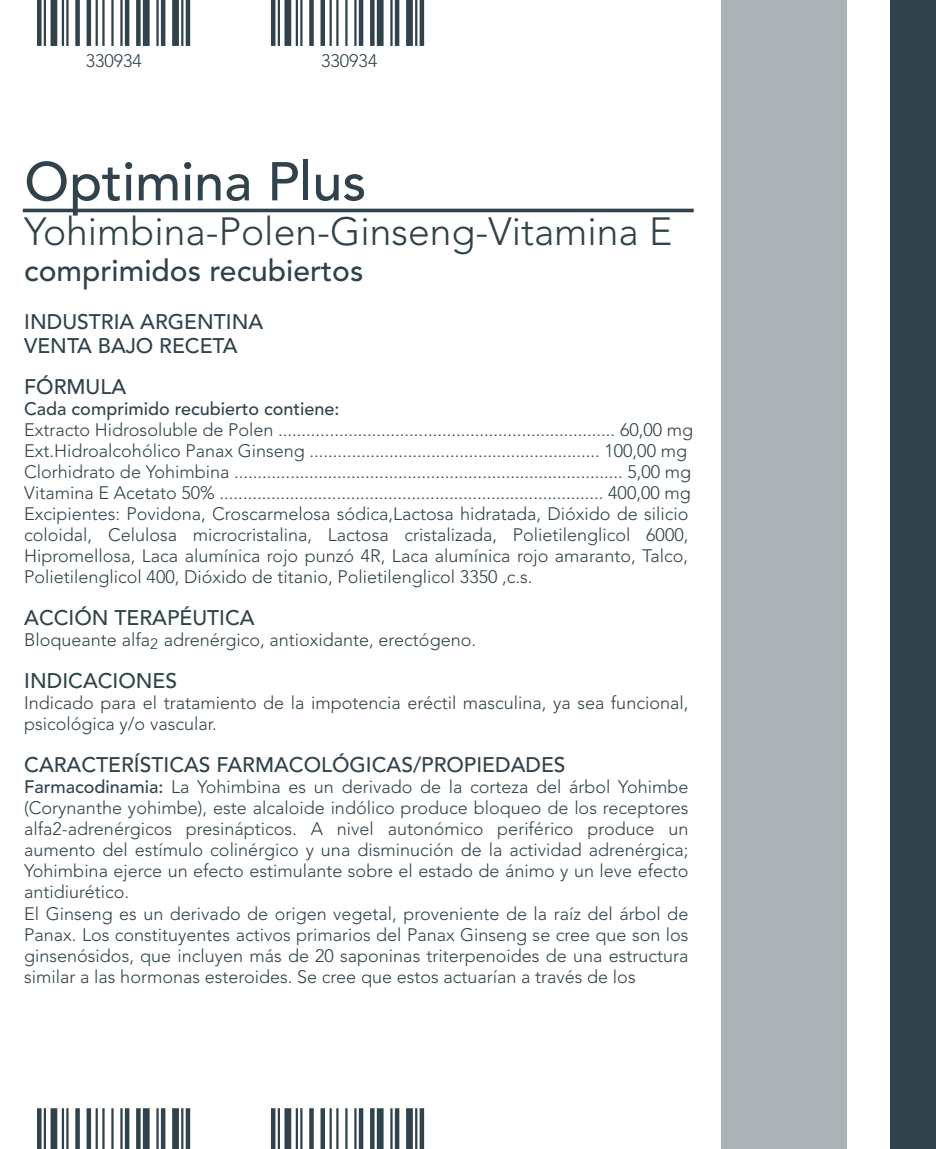
<style>
.page{position:relative;width:936px;height:1149px;background:#fff}
.page>*{position:absolute;margin:0;border:0;box-sizing:border-box;transform-origin:0 0}
.t1{font:500 54px "Avenir LT Std";color:#30424b}
.t2{font:300 39px "Avenir LT Std";color:#30424b}
.t3{font:500 30px "Avenir LT Std";color:#30424b}
.t4{font:500 21px/24px "Avenir LT Std";color:#30424b}
.t5{font:300 18px/21px "Avenir LT Std";color:#30424b}
.s1{font-weight:500}
</style>
<div class="page">
<svg style="left:23px;top:208px;width:670px;height:4px;background:#526169"></svg>
<div style="left:890px;top:0;width:45px;height:1148px;background:#30424b"></div>
<div style="left:720px;top:0;width:126px;height:1148px;background:#acb3b7"></div>
<hr style="left:186px;top:0;width:4px;height:46px;background:#30424b">
<hr style="left:181px;top:0;width:2px;height:46px;background:#30424b">
<div style="left:172px;top:0;width:7px;height:46px;background:#30424b"></div>
<hr style="left:161px;top:0;width:4px;height:46px;background:#30424b">
<hr style="left:156px;top:0;width:3px;height:46px;background:#30424b">
<div style="left:143px;top:0;width:7px;height:46px;background:#30424b"></div>
<div style="left:136px;top:0;width:5px;height:46px;background:#30424b"></div>
<hr style="left:125px;top:0;width:4px;height:46px;background:#30424b">
<hr style="left:120px;top:0;width:3px;height:46px;background:#30424b">
<hr style="left:111px;top:0;width:3px;height:46px;background:#30424b">
<hr style="left:102px;top:0;width:3px;height:46px;background:#30424b">
<hr style="left:96px;top:0;width:2px;height:46px;background:#30424b">
<hr style="left:87px;top:0;width:4px;height:46px;background:#30424b">
<div style="left:75px;top:0;width:5px;height:46px;background:#30424b"></div>
<hr style="left:66px;top:0;width:3px;height:46px;background:#30424b">
<hr style="left:62px;top:0;width:2px;height:46px;background:#30424b">
<div style="left:51px;top:0;width:6px;height:46px;background:#30424b"></div>
<hr style="left:44px;top:0;width:2px;height:46px;background:#30424b">
<div style="left:37px;top:0;width:5px;height:46px;background:#30424b"></div>
<div style="left:419px;top:0;width:5px;height:46px;background:#30424b"></div>
<hr style="left:415px;top:0;width:2px;height:46px;background:#30424b">
<div style="left:406px;top:0;width:7px;height:46px;background:#30424b"></div>
<hr style="left:395px;top:0;width:4px;height:46px;background:#30424b">
<hr style="left:390px;top:0;width:2px;height:46px;background:#30424b">
<div style="left:377px;top:0;width:6px;height:46px;background:#30424b"></div>
<svg style="left:370px;top:0;width:4px;height:46px"></svg>
<hr style="left:359px;top:0;width:4px;height:46px;background:#30424b">
<hr style="left:354px;top:0;width:2px;height:46px;background:#30424b">
<hr style="left:345px;top:0;width:2px;height:46px;background:#30424b">
<hr style="left:336px;top:0;width:2px;height:46px;background:#30424b">
<hr style="left:329px;top:0;width:3px;height:46px;background:#30424b">
<div style="left:320px;top:0;width:5px;height:46px;background:#30424b"></div>
<div style="left:309px;top:0;width:5px;height:46px;background:#30424b"></div>
<hr style="left:300px;top:0;width:2px;height:46px;background:#30424b">
<hr style="left:296px;top:0;width:2px;height:46px;background:#30424b">
<div style="left:284px;top:0;width:7px;height:46px;background:#30424b"></div>
<hr style="left:278px;top:0;width:2px;height:46px;background:#30424b">
<hr style="left:271px;top:0;width:4px;height:46px;background:#30424b">
<hr style="left:186px;top:1107px;width:4px;height:41px;background:#30424b">
<hr style="left:181px;top:1107px;width:2px;height:41px;background:#30424b">
<div style="left:172px;top:1107px;width:7px;height:41px;background:#30424b"></div>
<hr style="left:161px;top:1107px;width:4px;height:41px;background:#30424b">
<hr style="left:156px;top:1107px;width:3px;height:41px;background:#30424b">
<div style="left:143px;top:1107px;width:7px;height:41px;background:#30424b"></div>
<div style="left:136px;top:1107px;width:5px;height:41px;background:#30424b"></div>
<hr style="left:125px;top:1107px;width:4px;height:41px;background:#30424b">
<hr style="left:120px;top:1107px;width:3px;height:41px;background:#30424b">
<hr style="left:111px;top:1107px;width:3px;height:41px;background:#30424b">
<hr style="left:102px;top:1107px;width:3px;height:41px;background:#30424b">
<hr style="left:96px;top:1107px;width:2px;height:41px;background:#30424b">
<hr style="left:87px;top:1107px;width:4px;height:41px;background:#30424b">
<div style="left:75px;top:1107px;width:5px;height:41px;background:#30424b"></div>
<hr style="left:66px;top:1107px;width:3px;height:41px;background:#30424b">
<hr style="left:62px;top:1107px;width:2px;height:41px;background:#30424b">
<div style="left:51px;top:1107px;width:6px;height:41px;background:#30424b"></div>
<hr style="left:44px;top:1107px;width:2px;height:41px;background:#30424b">
<div style="left:37px;top:1107px;width:5px;height:41px;background:#30424b"></div>
<div style="left:419px;top:1107px;width:5px;height:41px;background:#30424b"></div>
<hr style="left:415px;top:1107px;width:2px;height:41px;background:#30424b">
<div style="left:406px;top:1107px;width:7px;height:41px;background:#30424b"></div>
<hr style="left:395px;top:1107px;width:4px;height:41px;background:#30424b">
<hr style="left:390px;top:1107px;width:2px;height:41px;background:#30424b">
<div style="left:377px;top:1107px;width:6px;height:41px;background:#30424b"></div>
<svg style="left:370px;top:1108px;width:4px;height:40px"></svg>
<hr style="left:359px;top:1107px;width:4px;height:41px;background:#30424b">
<hr style="left:354px;top:1107px;width:2px;height:41px;background:#30424b">
<hr style="left:345px;top:1107px;width:2px;height:41px;background:#30424b">
<hr style="left:336px;top:1107px;width:2px;height:41px;background:#30424b">
<hr style="left:329px;top:1107px;width:3px;height:41px;background:#30424b">
<div style="left:320px;top:1107px;width:5px;height:41px;background:#30424b"></div>
<div style="left:309px;top:1107px;width:5px;height:41px;background:#30424b"></div>
<hr style="left:300px;top:1107px;width:2px;height:41px;background:#30424b">
<hr style="left:296px;top:1107px;width:2px;height:41px;background:#30424b">
<div style="left:284px;top:1107px;width:7px;height:41px;background:#30424b"></div>
<hr style="left:278px;top:1107px;width:2px;height:41px;background:#30424b">
<hr style="left:271px;top:1107px;width:4px;height:41px;background:#30424b">
<p class="t5" style="left:86px;top:50px;width:58px">330934</p>
<p class="t5" style="left:321px;top:50px;width:58px">330934</p>
<p class="t1" style="left:24px;top:150px;width:343px">Optimina Plus</p>
<p class="t2" style="left:24px;top:209px;width:649px">Yohimbina-Polen-Ginseng-Vitamina E</p>
<p class="t3" style="left:24px;top:253px;width:340px">comprimidos recubiertos</p>
<p class="t4" style="left:24px;top:310px;width:240px">INDUSTRIA ARGENTINA<br>VENTA BAJO RECETA</p>
<p class="t4" style="left:24px;top:375px;width:103px">FÓRMULA</p>
<p class="t5" style="left:24px;top:398px;width:670px"><span class="s1">Cada comprimido recubierto contiene:<br></span>Extracto Hidrosoluble de Polen ........................................................................ 60,00 mg Ext.Hidroalcohólico Panax Ginseng .............................................................. 100,00 mg Clorhidrato de Yohimbina ................................................................................... 5,00 mg Vitamina E Acetato 50% .................................................................................. 400,00 mg Excipientes: Povidona, Croscarmelosa sódica,Lactosa hidratada, Dióxido de silicio coloidal, Celulosa microcristalina, Lactosa cristalizada, Polietilenglicol 6000, Hipromellosa, Laca alumínica rojo punzó 4R, Laca alumínica rojo amaranto, Talco, Polietilenglicol 400, Dióxido de titanio, Polietilenglicol 3350 ,c.s.</p>
<p class="t4" style="left:24px;top:606px;width:232px">ACCIÓN TERAPÉUTICA</p>
<p class="t5" style="left:24px;top:629px;width:453px">Bloqueante alfa<sub>2</sub> adrenérgico, antioxidante, erectógeno.</p>
<p class="t4" style="left:24px;top:669px;width:154px">INDICACIONES</p>
<p class="t5" style="left:24px;top:692px;width:665px">Indicado para el tratamiento de la impotencia eréctil masculina, ya sea funcional, psicológica y/o vascular.</p>
<p class="t4" style="left:24px;top:753px;width:543px">CARACTERÍSTICAS FARMACOLÓGICAS/PROPIEDADES</p>
<p class="t5" style="left:24px;top:776px;width:665px"><span class="s1">Farmacodinamia:</span> La Yohimbina es un derivado de la corteza del árbol Yohimbe (Corynanthe yohimbe), este alcaloide indólico produce bloqueo de los receptores alfa2-adrenérgicos presinápticos. A nivel autonómico periférico produce un aumento del estímulo colinérgico y una disminución de la actividad adrenérgica; Yohimbina ejerce un efecto estimulante sobre el estado de ánimo y un leve efecto antidiurético.<br>El Ginseng es un derivado de origen vegetal, proveniente de la raíz del árbol de Panax. Los constituyentes activos primarios del Panax Ginseng se cree que son los ginsenósidos, que incluyen más de 20 saponinas triterpenoides de una estructura similar a las hormonas esteroides. Se cree que estos actuarían a través de los</p>
</div>
